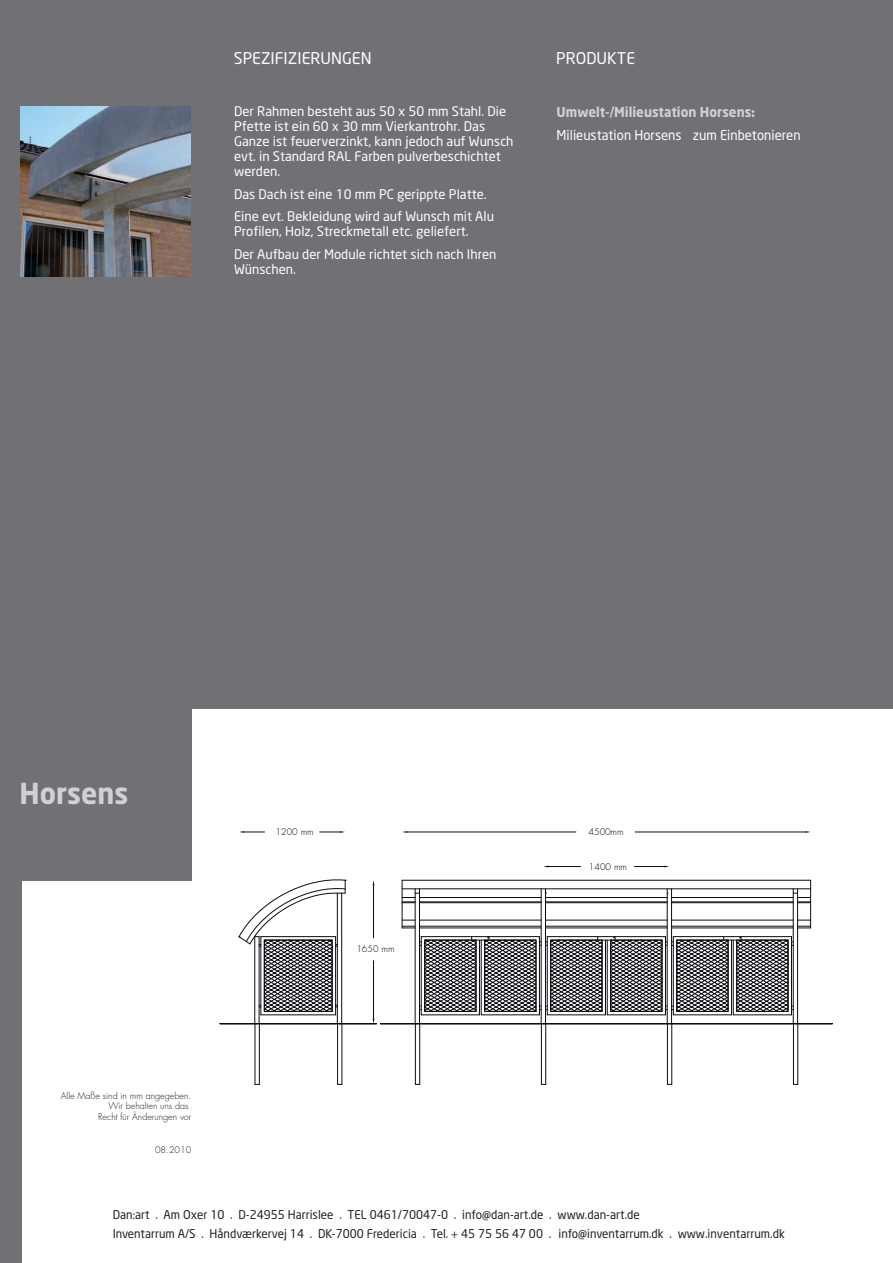
<style>
.page{position:relative;width:893px;height:1263px;background:#fff}
.page>*{position:absolute;margin:0;border:0;box-sizing:border-box;transform-origin:0 0}
.t1{font:700 28.5px "Neo Sans";color:#d1d1d4}
.t2{font:16.05px "Neo Sans";color:#fff}
.t3{font:13.5px/22.5px "Neo Sans";color:#fff}
.t4{font:13.05px/15px "Neo Sans";color:#fff}
.t5{font:12px "Neo Sans";color:#231f20}
.t6{font:300 9px "Futura";color:#231f20}
.t7{font:300 9px "Futura";color:#000}
.s1{font-weight:700;color:#d1d1d4}
.s2{font-family:"Myriad Pro";font-weight:700;font-size:15.45px;color:#d1d1d4}
.s3{font-family:"Myriad Pro";font-weight:900;color:#d1d1d4}
.s4{font-family:"Myriad Pro"}
</style>
<div class="page">
<div style="left:8px;top:0;width:885px;height:708px;background:#717074"></div>
<div style="left:0;top:0;width:21px;height:1263px;background:#717074"></div>
<div style="left:17px;top:704px;width:174px;height:176px;background:#717074"></div>
<img style="left:21px;top:106px;width:170px;height:170px">
<hr style="left:254px;top:937px;width:1px;height:87px;background:#0e0c12">
<hr style="left:259px;top:937px;width:1px;height:87px;background:#0e0c12">
<hr style="left:337px;top:893px;width:1px;height:131px;background:#0e0c12">
<hr style="left:341px;top:893px;width:1px;height:131px;background:#0e0c12">
<hr style="left:335px;top:937px;width:1px;height:78px;background:#0e0c12">
<hr style="left:261px;top:937px;width:1px;height:78px;background:#0e0c12">
<hr style="left:261px;top:1014px;width:75px;height:1px;background:#0e0c12">
<hr style="left:220px;top:1023px;width:156px;height:1px;background:#0e0c12">
<hr style="left:415px;top:889px;width:1px;height:135px;background:#0e0c12">
<hr style="left:419px;top:889px;width:1px;height:135px;background:#0e0c12">
<hr style="left:421px;top:937px;width:1px;height:78px;background:#0e0c12">
<hr style="left:479px;top:940px;width:1px;height:75px;background:#0e0c12">
<hr style="left:481px;top:940px;width:1px;height:75px;background:#0e0c12">
<hr style="left:539px;top:937px;width:1px;height:78px;background:#0e0c12">
<hr style="left:541px;top:889px;width:1px;height:135px;background:#0e0c12">
<hr style="left:545px;top:889px;width:1px;height:135px;background:#0e0c12">
<hr style="left:547px;top:937px;width:1px;height:78px;background:#0e0c12">
<hr style="left:605px;top:940px;width:1px;height:75px;background:#0e0c12">
<hr style="left:607px;top:940px;width:1px;height:75px;background:#0e0c12">
<hr style="left:665px;top:937px;width:1px;height:78px;background:#0e0c12">
<hr style="left:667px;top:889px;width:1px;height:135px;background:#0e0c12">
<hr style="left:671px;top:889px;width:1px;height:135px;background:#0e0c12">
<hr style="left:673px;top:937px;width:1px;height:78px;background:#0e0c12">
<hr style="left:731px;top:940px;width:1px;height:75px;background:#0e0c12">
<hr style="left:733px;top:940px;width:1px;height:75px;background:#0e0c12">
<hr style="left:791px;top:937px;width:1px;height:78px;background:#0e0c12">
<hr style="left:793px;top:889px;width:1px;height:135px;background:#0e0c12">
<hr style="left:797px;top:889px;width:1px;height:135px;background:#0e0c12">
<hr style="left:421px;top:1014px;width:58px;height:1px;background:#0e0c12">
<hr style="left:481px;top:1014px;width:58px;height:1px;background:#0e0c12">
<hr style="left:547px;top:1014px;width:58px;height:1px;background:#0e0c12">
<hr style="left:607px;top:1014px;width:58px;height:1px;background:#0e0c12">
<hr style="left:673px;top:1014px;width:58px;height:1px;background:#0e0c12">
<hr style="left:733px;top:1014px;width:58px;height:1px;background:#0e0c12">
<hr style="left:380px;top:1023px;width:452px;height:1px;background:#0e0c12">
<hr style="left:402px;top:888px;width:409px;height:1px;background:#0e0c12">
<hr style="left:419px;top:928px;width:122px;height:1px;background:#0e0c12">
<hr style="left:419px;top:926px;width:122px;height:1px;background:#0e0c12">
<hr style="left:419px;top:920px;width:122px;height:1px;background:#0e0c12">
<hr style="left:545px;top:920px;width:122px;height:1px;background:#0e0c12">
<hr style="left:545px;top:926px;width:122px;height:1px;background:#0e0c12">
<hr style="left:545px;top:928px;width:122px;height:1px;background:#0e0c12">
<hr style="left:671px;top:920px;width:122px;height:1px;background:#0e0c12">
<hr style="left:671px;top:926px;width:122px;height:1px;background:#0e0c12">
<hr style="left:671px;top:928px;width:122px;height:1px;background:#0e0c12">
<hr style="left:419px;top:897px;width:122px;height:1px;background:#0e0c12">
<hr style="left:545px;top:897px;width:122px;height:1px;background:#0e0c12">
<hr style="left:671px;top:897px;width:122px;height:1px;background:#0e0c12">
<svg style="left:798px;top:920px;width:13px;height:9px"></svg>
<svg style="left:420px;top:936px;width:373px;height:76px"></svg>
<svg style="left:402px;top:920px;width:13px;height:9px"></svg>
<hr style="left:402px;top:880px;width:1px;height:48px;background:#0e0c12">
<hr style="left:810px;top:880px;width:1px;height:48px;background:#0e0c12">
<hr style="left:402px;top:880px;width:409px;height:1px;background:#0e0c12">
<svg style="left:402px;top:893px;width:17px;height:10px"></svg>
<hr style="left:419px;top:901px;width:122px;height:1px;background:#0e0c12">
<hr style="left:419px;top:902px;width:122px;height:1px;background:#0e0c12">
<hr style="left:671px;top:901px;width:122px;height:1px;background:#0e0c12">
<hr style="left:671px;top:902px;width:122px;height:1px;background:#0e0c12">
<svg style="left:793px;top:893px;width:18px;height:10px"></svg>
<hr style="left:545px;top:901px;width:122px;height:1px;background:#0e0c12">
<hr style="left:545px;top:902px;width:122px;height:1px;background:#0e0c12">
<hr style="left:255px;top:1024px;width:1px;height:60px;background:#0e0c12">
<hr style="left:259px;top:1024px;width:1px;height:60px;background:#0e0c12">
<hr style="left:337px;top:1024px;width:1px;height:60px;background:#0e0c12">
<hr style="left:342px;top:1024px;width:1px;height:60px;background:#0e0c12">
<hr style="left:415px;top:1024px;width:1px;height:60px;background:#0e0c12">
<hr style="left:419px;top:1024px;width:1px;height:60px;background:#0e0c12">
<hr style="left:541px;top:1024px;width:1px;height:60px;background:#0e0c12">
<hr style="left:545px;top:1024px;width:1px;height:60px;background:#0e0c12">
<hr style="left:667px;top:1024px;width:1px;height:60px;background:#0e0c12">
<hr style="left:671px;top:1024px;width:1px;height:60px;background:#0e0c12">
<hr style="left:793px;top:1024px;width:1px;height:60px;background:#0e0c12">
<hr style="left:797px;top:1024px;width:1px;height:60px;background:#0e0c12">
<svg style="left:238px;top:879px;width:108px;height:133px"></svg>
<hr style="left:549px;top:866px;width:31px;height:1px;background:#0e0c12">
<svg style="left:635px;top:866px;width:34px;height:1px"></svg>
<hr style="left:407px;top:832px;width:169px;height:1px;background:#0e0c12">
<hr style="left:635px;top:832px;width:170px;height:1px;background:#0e0c12">
<hr style="left:373px;top:885px;width:1px;height:53px;background:#0e0c12">
<hr style="left:373px;top:961px;width:1px;height:57px;background:#0e0c12">
<svg style="left:239px;top:831px;width:26px;height:2px"></svg>
<svg style="left:320px;top:831px;width:25px;height:2px"></svg>
<p class="t2" style="left:234px;top:50px;width:139px">SPEZIFIZIERUNGEN</p>
<p class="t2" style="left:556px;top:50px;width:80px">PRODUKTE</p>
<p class="t4" style="left:234px;top:105px;width:281px">Der Rahmen besteht aus 50 x 50 mm Stahl. Die Pfette ist ein 60 x 30 mm Vierkantrohr. Das Ganze ist feuerverzinkt, kann jedoch auf Wunsch evt. in Standard RAL Farben pulverbeschichtet werden.</p>
<p class="t4" style="left:234px;top:183px;width:262px;line-height:22.5px">Das Dach ist eine 10 mm PC gerippte Platte.<br>Eine evt. Bekleidung wird auf Wunsch mit Alu</p>
<p class="t4" style="left:234px;top:221px;width:264px;line-height:22.5px">Profilen, Holz, Streckmetall etc. geliefert.<br>Der Aufbau der Module richtet sich nach Ihren</p>
<p class="t4" style="left:234px;top:262px;width:63px">Wünschen.</p>
<p class="t3" style="left:557px;top:101px;width:246px"><span class="s1">Umwelt-</span><span class="s2">/</span><span class="s1">Milieustation Horsens</span><span class="s3">:<br></span>Milieustation Horsens zum Einbetonieren</p>
<p class="t1" style="left:20px;top:781px;width:110px">Horsens</p>
<p class="t6" style="left:61px;top:1090px;width:132px">Alle Maße sind in mm angegeben.</p>
<p class="t6" style="left:108px;top:1101px;width:82px">Wir behalten uns das</p>
<p class="t6" style="left:98px;top:1111px;width:95px">Recht für Änderungen vor</p>
<p class="t6" style="left:155px;top:1144px;width:38px">08.2010</p>
<p class="t7" style="left:276px;top:827px;width:40px">1200 mm</p>
<p class="t7" style="left:356px;top:943px;width:40px">1650 mm</p>
<p class="t7" style="left:588px;top:827px;width:36px">4500mm</p>
<p class="t7" style="left:589px;top:861px;width:40px">1400 mm</p>
<p class="t5" style="left:113px;top:1209px;width:529px">Dan<span class="s4">:</span>art . Am Oxer 10 . D-24955 Harrislee . TEL 0461/70047-0 . info@dan-art.de . www.dan-art.de</p>
<p class="t5" style="left:113px;top:1228px;width:674px">Inventarrum A/S . Håndværkervej 14 . DK-7000 Fredericia . Tel. <span class="s4">+</span> 45 75 56 47 00 . info@inventarrum.dk . www.inventarrum.dk</p>
</div>
